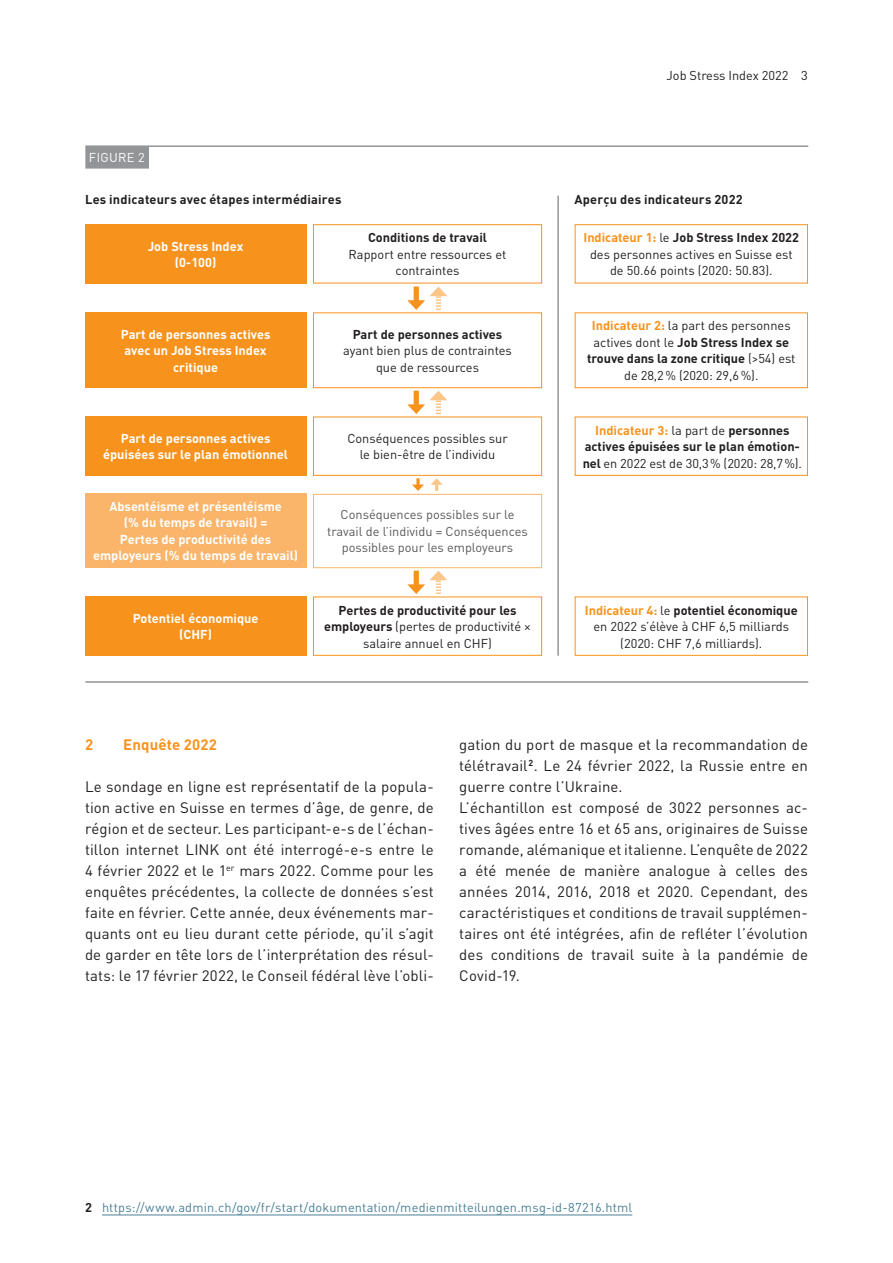
<style>
.page{position:relative;width:893px;height:1263px;background:#fff}
.page>*{position:absolute;margin:0;border:0;box-sizing:border-box;transform-origin:0 0}
.t1{font:15px/21px "DIN Pro";letter-spacing:.005em;color:#231f20;text-align:justify}
.t2{font:700 15px "DIN Pro";letter-spacing:.01em;color:#f7931d}
.t3{font:12.75px/16.5px "DIN Pro";color:#231f20;text-align:center}
.t4{font:700 12.75px/16.5px "DIN Pro";color:#fff;text-align:center}
.t5{font:700 12.75px/16.5px "DIN Pro";color:#231f20;text-align:center}
.t6{font:12.75px "DIN Pro";letter-spacing:.01em;color:#4a8096}
.t7{font:12.75px/16.5px "DIN Pro";color:#57585a;text-align:center}
.t8{font:12.75px "DIN Pro";letter-spacing:.02em;color:#fff}
.s1{font-weight:700}
.s2{font-weight:700;color:#f7931d}
.s3{color:#f7931d}
.s4{font-weight:400}
.s5{font-weight:700;color:#231f20}
</style>
<div class="page">
<hr style="left:102px;top:1215px;width:530px;height:1px;background:#4a8096">
<hr style="left:85px;top:681px;width:723px;height:2px;background:#939598">
<hr style="left:85px;top:145px;width:723px;height:2px;background:#939598">
<div style="left:85px;top:146px;width:64px;height:23px;background:#939598"></div>
<div style="left:575px;top:312px;width:233px;height:76px;border:1px solid #f7931d"></div>
<div style="left:575px;top:417px;width:233px;height:59px;border:1px solid #f7931d"></div>
<div style="left:575px;top:597px;width:233px;height:59px;border:1px solid #f7931d"></div>
<div style="left:85px;top:312px;width:221px;height:76px;background:#f7931d"></div>
<div style="left:313px;top:312px;width:229px;height:76px;border:1px solid #f7931d"></div>
<div style="left:85px;top:417px;width:221px;height:59px;background:#f7931d"></div>
<div style="left:313px;top:417px;width:229px;height:59px;border:1px solid #f7931d"></div>
<div style="left:85px;top:494px;width:221px;height:74px;background:#fbb56a"></div>
<div style="left:313px;top:494px;width:229px;height:74px;border:1px solid #fbb56a"></div>
<div style="left:85px;top:597px;width:221px;height:59px;background:#f7931d"></div>
<div style="left:313px;top:597px;width:229px;height:59px;border:1px solid #f7931d"></div>
<div style="left:85px;top:224px;width:221px;height:59px;background:#f7931d"></div>
<div style="left:313px;top:224px;width:229px;height:59px;border:1px solid #f7931d"></div>
<div style="left:575px;top:224px;width:233px;height:59px;border:1px solid #f7931d"></div>
<svg style="left:407px;top:286px;width:40px;height:24px"></svg>
<svg style="left:407px;top:391px;width:40px;height:23px"></svg>
<svg style="left:407px;top:571px;width:40px;height:23px"></svg>
<svg style="left:412px;top:478px;width:12px;height:13px"></svg>
<svg style="left:431px;top:478px;width:12px;height:13px"></svg>
<hr style="left:557px;top:196px;width:2px;height:460px;background:#939598">
<p class="t3" style="left:666px;top:66px;width:143px">Job Stress Index 2022 3</p>
<p class="t8" style="left:89px;top:149px;width:57px">FIGURE 2</p>
<p class="t5" style="left:85px;top:190px;width:258px">Les indicateurs avec étapes intermédiaires</p>
<p class="t5" style="left:574px;top:190px;width:170px">Aperçu des indicateurs 2022</p>
<p class="t4" style="left:148px;top:237px;width:97px">Job Stress Index (0-100)</p>
<p class="t5" style="left:368px;top:229px;width:121px">Conditions de travail</p>
<p class="t3" style="left:349px;top:245px;width:159px">Rapport entre ressources et contraintes</p>
<p class="t4" style="left:121px;top:325px;width:151px">Part de personnes actives avec un Job Stress Index critique</p>
<p class="t5" style="left:353px;top:325px;width:151px">Part de personnes actives</p>
<p class="t3" style="left:343px;top:342px;width:170px">ayant bien plus de contraintes que de ressources</p>
<p class="t4" style="left:103px;top:429px;width:186px">Part de personnes actives épuisées sur le plan émotionnel</p>
<p class="t3" style="left:347px;top:429px;width:162px">Conséquences possibles sur le bien-être de l’individu</p>
<p class="t4" style="left:93px;top:497px;width:206px">Absentéisme et présentéisme<br>(% du temps de travail) =<br>Pertes de productivité des employeurs (% du temps de travail)</p>
<p class="t7" style="left:327px;top:506px;width:202px">Conséquences possibles sur le travail de l’individu = Conséquences possibles pour les employeurs</p>
<p class="t4" style="left:133px;top:609px;width:127px">Potentiel économique (CHF)</p>
<p class="t3" style="left:324px;top:601px;width:208px"><span class="s1">Pertes de productivité pour les employeurs</span> (pertes de productivité × salaire annuel en CHF)</p>
<p class="t3" style="left:583px;top:229px;width:217px"><span class="s2">Indicateur 1:</span> le <span class="s1">Job Stress Index 2022 </span>des personnes actives en Suisse est de 50.66 points (2020: 50.83).</p>
<p class="t3" style="left:587px;top:317px;width:210px"><span class="s2">Indicateur 2:</span> la part des personnes actives dont le <span class="s1">Job Stress Index se trouve dans la zone critique</span> (&gt;54) est de 28,2% (2020: 29,6%).</p>
<p class="t5" style="left:583px;top:421px;width:221px"><span class="s3">Indicateur 3:</span> <span class="s4">la part de</span> personnes actives épuisées sur le plan émotion&shy;nel <span class="s4">en 2022 est de 30,3% (2020: 28,7%).</span></p>
<p class="t3" style="left:585px;top:601px;width:214px"><span class="s2">Indicateur 4:</span> le <span class="s1">potentiel économique </span>en 2022 s’élève à CHF 6,5 milliards (2020: CHF 7,6 milliards).</p>
<p class="t2" style="left:85px;top:734px;width:10px">2</p>
<p class="t2" style="left:123px;top:734px;width:95px">Enquête 2022</p>
<p class="t1" style="left:85px;top:775px;width:350px">Le sondage en ligne est représentatif de la popula&shy;tion active en Suisse en termes d’âge, de genre, de région et de secteur. Les participant-e-s de l’échan&shy;tillon internet LINK ont été interrogé-e-s entre le 4 février 2022 et le 1<sup>er</sup> mars 2022. Comme pour les enquêtes précédentes, la collecte de données s’est faite en février. Cette année, deux événements mar&shy;quants ont eu lieu durant cette période, qu’il s’agit de garder en tête lors de l’interprétation des résul&shy;tats: le 17 février 2022, le Conseil fédéral lève l’obli-</p>
<p class="t1" style="left:459px;top:733px;width:350px;text-align:left">gation du port de masque et la recommandation de télétravail<sup>2</sup>. Le 24 février 2022, la Russie entre en guerre contre l’Ukraine.<br>L’échantillon est composé de 3022 personnes ac&shy;tives âgées entre 16 et 65 ans, originaires de Suisse romande, alémanique et italienne. L’enquête de 2022 a été menée de manière analogue à celles des années 2014, 2016, 2018 et 2020. Cependant, des caractéristiques et conditions de travail supplémen&shy;taires ont été intégrées, afin de refléter l’évolution des conditions de travail suite à la pandémie de Covid-19.</p>
<p class="t6" style="left:85px;top:1199px;width:549px"><span class="s5">2</span> https://www.admin.ch/gov/fr/start/dokumentation/medienmitteilungen.msg-id-87216.html</p>
</div>
